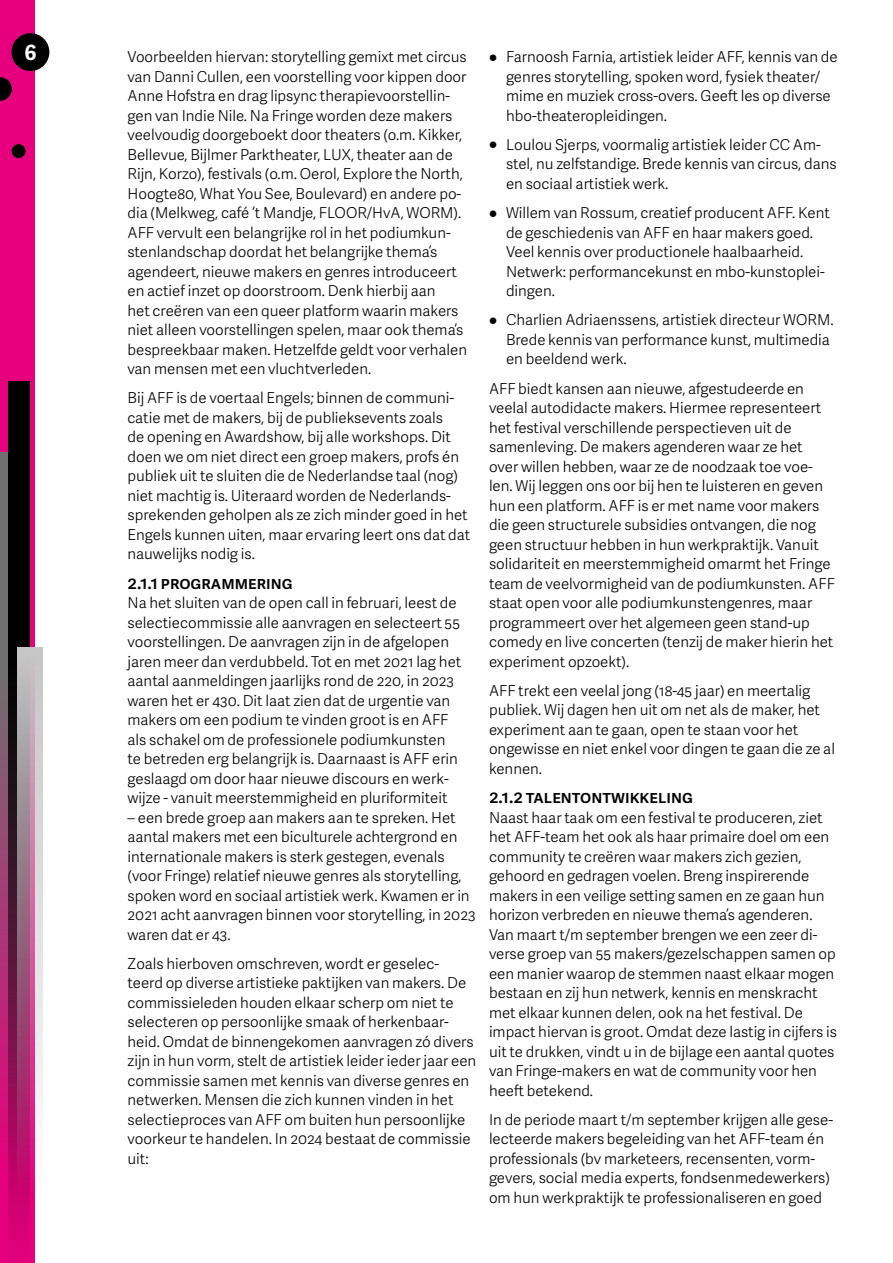
<style>
.page{position:relative;width:893px;height:1263px;background:#fff}
.page>*{position:absolute;margin:0;border:0;box-sizing:border-box;transform-origin:0 0}
.t1{font:700 21px "Adelle Sans";color:#fff}
.t2{font:18px "Adelle Sans Sb";color:#000}
.t3{font:15px/19.5px "Adelle Sans Lt";color:#000}
</style>
<div class="page">
<div style="left:0;top:0;width:34px;height:1263px;background:#e6007d"></div>
<svg style="left:0;top:452px;width:9px;height:722px;background:#8d416a"></svg>
<svg style="left:9px;top:381px;width:21px;height:857px;background:#33061e"></svg>
<svg style="left:17px;top:647px;width:26px;height:546px;background:#c08ca8"></svg>
<div style="left:12px;top:33px;width:37px;height:38px;background:#000;border-radius:50%"></div>
<svg style="left:0;top:77px;width:12px;height:24px"></svg>
<div style="left:12px;top:144px;width:14px;height:14px;background:#000;border-radius:50%"></div>
<h1 class="t1" style="left:24px;top:37px;width:14px">6</h1>
<p class="t3" style="left:128px;top:46px;width:341px">Voorbeelden hiervan: storytelling gemixt met circus van Danni Cullen, een voorstelling voor kippen door Anne Hofstra en drag lipsync therapievoorstellin&shy;gen van Indie Nile. Na Fringe worden deze makers veelvoudig doorgeboekt door theaters (o.m. Kikker, Bellevue, Bijlmer Parktheater, LUX, theater aan de Rijn, Korzo), festivals (o.m. Oerol, Explore the North, Hoogte80, What You See, Boulevard) en andere po&shy;dia (Melkweg, café ‘t Mandje, FLOOR/HvA, WORM).<br>AFF vervult een belangrijke rol in het podiumkun&shy;stenlandschap doordat het belangrijke thema’s agendeert, nieuwe makers en genres introduceert en actief inzet op doorstroom. Denk hierbij aan<br>het creëren van een queer platform waarin makers niet alleen voorstellingen spelen, maar ook thema’s bespreekbaar maken. Hetzelfde geldt voor verhalen van mensen met een vluchtverleden.</p>
<p class="t3" style="left:128px;top:388px;width:344px">Bij AFF is de voertaal Engels; binnen de communi&shy;catie met de makers, bij de publieksevents zoals<br>de opening en Awardshow, bij alle workshops. Dit doen we om niet direct een groep makers, profs én publiek uit te sluiten die de Nederlandse taal (nog) niet machtig is. Uiteraard worden de Nederlands&shy;sprekenden geholpen als ze zich minder goed in het Engels kunnen uiten, maar ervaring leert ons dat dat nauwelijks nodig is.</p>
<p class="t2" style="left:128px;top:569px;width:167px">2.1.1 Programmering</p>
<p class="t3" style="left:128px;top:592px;width:335px">Na het sluiten van de open call in februari, leest de selectiecommissie alle aanvragen en selecteert 55 voorstellingen. De aanvragen zijn in de afgelopen jaren meer dan verdubbeld. Tot en met 2021 lag het aantal aanmeldingen jaarlijks rond de 220, in 2023 waren het er 430. Dit laat zien dat de urgentie van makers om een podium te vinden groot is en AFF als schakel om de professionele podiumkunsten te betreden erg belangrijk is. Daarnaast is AFF erin geslaagd om door haar nieuwe discours en werk&shy;wijze - vanuit meerstemmigheid en pluriformiteit</p>
<p class="t3" style="left:128px;top:807px;width:350px">– een brede groep aan makers aan te spreken. Het aantal makers met een biculturele achtergrond en internationale makers is sterk gestegen, evenals (voor Fringe) relatief nieuwe genres als storytelling, spoken word en sociaal artistiek werk. Kwamen er in 2021 acht aanvragen binnen voor storytelling, in 2023 waren dat er 43.</p>
<p class="t3" style="left:128px;top:953px;width:350px">Zoals hierboven omschreven, wordt er geselec&shy;teerd op diverse artistieke paktijken van makers. De commissieleden houden elkaar scherp om niet te selecteren op persoonlijke smaak of herkenbaar&shy;heid. Omdat de binnengekomen aanvragen zó divers zijn in hun vorm, stelt de artistiek leider ieder jaar een commissie samen met kennis van diverse genres en netwerken. Mensen die zich kunnen vinden in het selectieproces van AFF om buiten hun persoonlijke voorkeur te handelen. In 2024 bestaat de commissie uit:</p>
<p class="t3" style="left:506px;top:46px;width:333px">Farnoosh Farnia, artistiek leider AFF, kennis van de genres storytelling, spoken word, fysiek theater/ mime en muziek cross-overs. Geeft les op diverse hbo-theateropleidingen.</p>
<p class="t3" style="left:506px;top:134px;width:332px">Loulou Sjerps, voormalig artistiek leider CC Am&shy;stel, nu zelfstandige. Brede kennis van circus, dans en sociaal artistiek werk.</p>
<p class="t3" style="left:506px;top:202px;width:325px">Willem van Rossum, creatief producent AFF. Kent de geschiedenis van AFF en haar makers goed.<br>Veel kennis over productionele haalbaarheid.<br>Netwerk: performancekunst en mbo-kunstoplei&shy;dingen.</p>
<p class="t3" style="left:506px;top:310px;width:329px">Charlien Adriaenssens, artistiek directeur WORM.<br>Brede kennis van performance kunst, multimedia en beeldend werk.</p>
<p class="t3" style="left:489px;top:378px;width:347px">AFF biedt kansen aan nieuwe, afgestudeerde en veelal autodidacte makers. Hiermee representeert het festival verschillende perspectieven uit de samenleving. De makers agenderen waar ze het over willen hebben, waar ze de noodzaak toe voe&shy;len. Wij leggen ons oor bij hen te luisteren en geven hun een platform. AFF is er met name voor makers die geen structurele subsidies ontvangen, die nog geen structuur hebben in hun werkpraktijk. Vanuit solidariteit en meerstemmigheid omarmt het Fringe team de veelvormigheid van de podiumkunsten. AFF staat open voor alle podiumkunstengenres, maar programmeert over het algemeen geen stand-up comedy en live concerten (tenzij de maker hierin het experiment opzoekt).</p>
<p class="t3" style="left:489px;top:680px;width:347px">AFF trekt een veelal jong (18-45 jaar) en meertalig publiek. Wij dagen hen uit om net als de maker, het experiment aan te gaan, open te staan voor het ongewisse en niet enkel voor dingen te gaan die ze al kennen.</p>
<p class="t2" style="left:489px;top:784px;width:205px">2.1.2 Talentontwikkeling</p>
<p class="t3" style="left:489px;top:807px;width:350px">Naast haar taak om een festival te produceren, ziet het AFF-team het ook als haar primaire doel om een community te creëren waar makers zich gezien, gehoord en gedragen voelen. Breng inspirerende makers in een veilige setting samen en ze gaan hun horizon verbreden en nieuwe thema’s agenderen.<br>Van maart t/m september brengen we een zeer di&shy;verse groep van 55 makers/gezelschappen samen op een manier waarop de stemmen naast elkaar mogen bestaan en zij hun netwerk, kennis en menskracht met elkaar kunnen delen, ook na het festival. De impact hiervan is groot. Omdat deze lastig in cijfers is uit te drukken, vindt u in de bijlage een aantal quotes van Fringe-makers en wat de community voor hen heeft betekend.</p>
<p class="t3" style="left:489px;top:1109px;width:346px">In de periode maart t/m september krijgen alle gese&shy;lecteerde makers begeleiding van het AFF-team én professionals (bv marketeers, recensenten, vorm&shy;gevers, social media experts, fondsenmedewerkers) om hun werkpraktijk te professionaliseren en goed</p>
</div>
